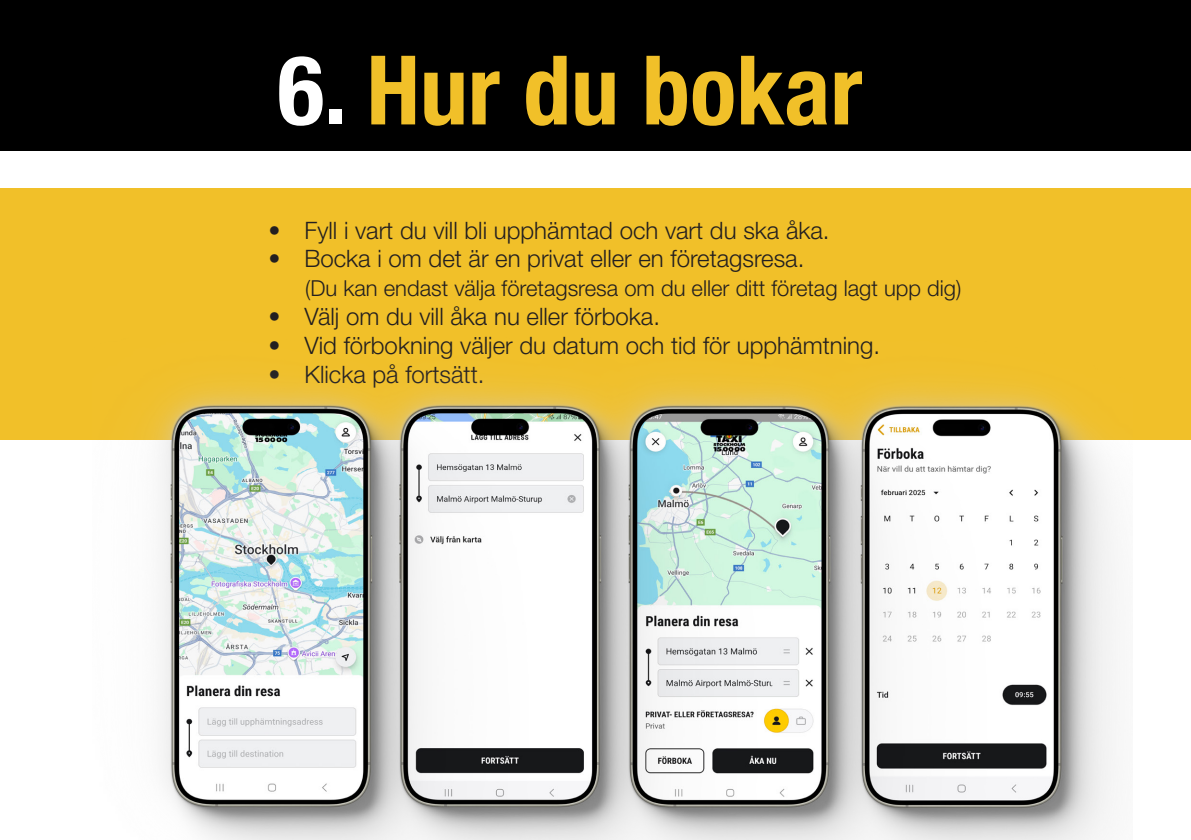
<style>
.page{position:relative;width:1191px;height:840px;background:#fff}
.page>*{position:absolute;margin:0;border:0;box-sizing:border-box;transform-origin:0 0}
.t1{font:700 condensed 96px "Helvetica Neue LT Com";color:#f1c029}
.t2{font:300 24px "Helvetica Neue LT Std";color:#231f20}
.t3{font:300 22px "Helvetica Neue LT Std";color:#231f20}
.s1{color:#fff}
</style>
<div class="page">
<div style="left:0;top:0;width:1191px;height:150px;background:#000"></div>
<div style="left:0;top:188px;width:1191px;height:251px;background:#f1c029"></div>
<img style="left:92px;top:381px;width:1040px;height:458px">
<p class="t1" style="left:278px;top:33px;width:586px"><span class="s1">6.</span> Hur du bokar</p>
<p class="t2" style="left:268px;top:215px;width:562px">• Fyll i vart du vill bli upphämtad och vart du ska åka.</p>
<p class="t2" style="left:268px;top:244px;width:537px">• Bocka i om det är en privat eller en företagsresa.</p>
<p class="t3" style="left:305px;top:275px;width:658px">(Du kan endast välja företagsresa om du eller ditt företag lagt upp dig)</p>
<p class="t2" style="left:268px;top:301px;width:393px">• Välj om du vill åka nu eller förboka.</p>
<p class="t2" style="left:268px;top:330px;width:613px">• Vid förbokning väljer du datum och tid för upphämtning.</p>
<p class="t2" style="left:268px;top:359px;width:218px">• Klicka på fortsätt.</p>
</div>
